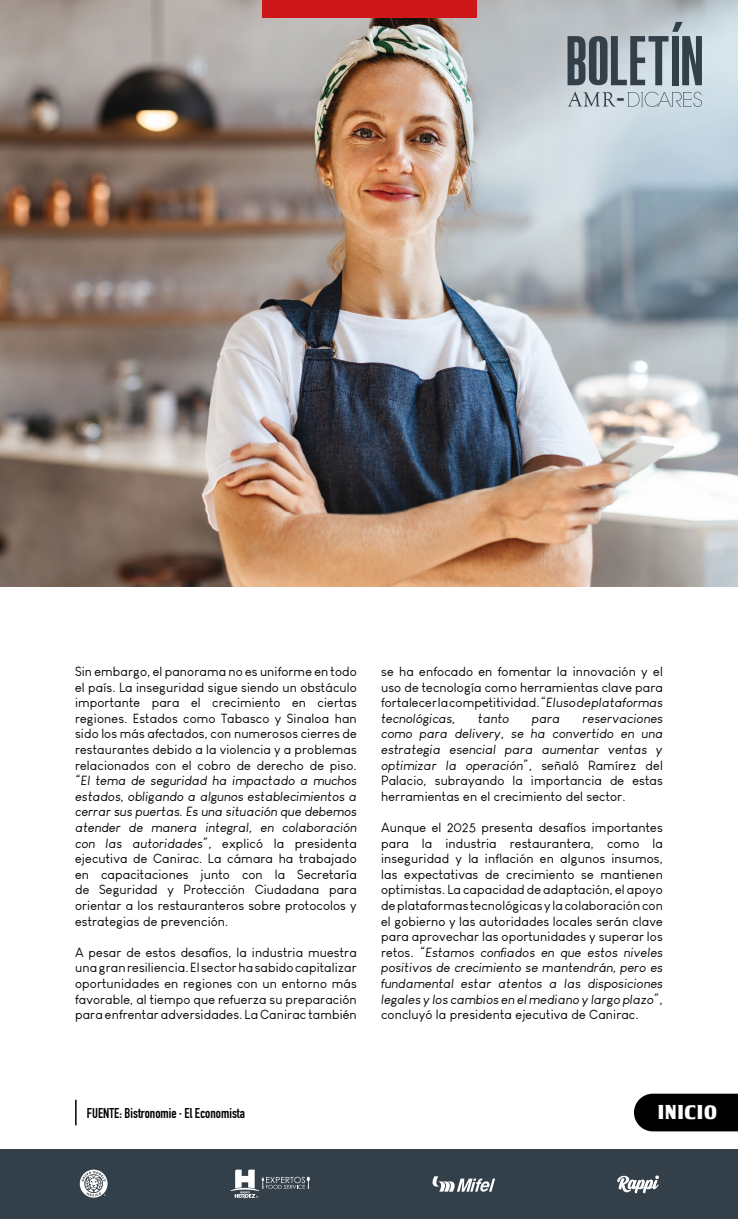
<style>
.page{position:relative;width:738px;height:1219px;background:#fff}
.page>*{position:absolute;margin:0;border:0;box-sizing:border-box;transform-origin:0 0}
.t1{font:55px "Pirrata";color:#33404a}
.t2{font:23.1px "Pirrata";color:#33404a}
.t3{font:20px "Tobago Poster";letter-spacing:.05em;color:#fff}
.t4{font:700 14px "DIN Condensed";color:#000}
.t5{font:13px/15.6px "Louis George Cafe";letter-spacing:.01em;color:#000;text-align:justify}
.t6{font:italic 13px/15.6px "Louis George Cafe";letter-spacing:.01em;color:#000;text-align:justify}
.s1{font-style:italic}
.s2{font-style:normal}
</style>
<div class="page">
<img style="left:0;top:0;width:737px;height:587px">
<div style="left:0;top:1149px;width:737px;height:70px;background:#33404a"></div>
<svg style="left:80px;top:1170px;width:27px;height:28px"></svg>
<svg style="left:617px;top:1175px;width:41px;height:18px"></svg>
<svg style="left:230px;top:1170px;width:79px;height:28px"></svg>
<svg style="left:432px;top:1176px;width:62px;height:16px"></svg>
<div style="left:261px;top:0;width:215px;height:17px;background:#cd1719"></div>
<hr style="left:75px;top:1100px;width:2px;height:25px;background:#000">
<div style="left:634px;top:1094px;width:103px;height:37px;background:#000"></div>
<svg style="left:567px;top:92px;width:48px;height:15px"></svg>
<svg style="left:627px;top:92px;width:74px;height:15px"></svg>
<svg style="left:671px;top:22px;width:11px;height:10px"></svg>
<h1 class="t1" style="left:565px;top:32px;width:139px">BOLETIN</h1>
<h2 class="t2" style="left:616px;top:86px;width:10px">-</h2>
<p class="t5" style="left:75px;top:664px;width:283px">Sin embargo, el panorama no es uniforme en todo el país. La inseguridad sigue siendo un obstáculo importante para el crecimiento en ciertas regiones. Estados como Tabasco y Sinaloa han sido los más afectados, con numerosos cierres de restaurantes debido a la violencia y a problemas relacionados con el cobro de derecho de piso.</p>
<p class="t5" style="left:75px;top:773px;width:283px"><span class="s1">“El tema de seguridad ha impactado a muchos estados, obligando a algunos establecimientos a cerrar sus puertas. Es una situación que debemos atender de manera integral, en colaboración con las autoridades”,</span> explicó la presidenta ejecutiva de Canirac. La cámara ha trabajado en capacitaciones junto con la Secretaría de Seguridad y Protección Ciudadana para orientar a los restauranteros sobre protocolos y estrategias de prevención.</p>
<p class="t5" style="left:75px;top:944px;width:283px">A pesar de estos desafíos, la industria muestra una gran resiliencia. El sector ha sabido capitalizar oportunidades en regiones con un entorno más favorable, al tiempo que refuerza su preparación para enfrentar adversidades. La Canirac también</p>
<p class="t5" style="left:381px;top:664px;width:283px">se ha enfocado en fomentar la innovación y el uso de tecnología como herramientas clave para fortalecer la competitividad. <span class="s1">“El uso de plataformas tecnológicas,</span></p>
<p class="t6" style="left:381px;top:710px;width:283px;text-indent:201px">reservaciones como para delivery, se ha convertido en una estrategia esencial para aumentar ventas y optimizar la operación”, <span class="s2">señaló Ramírez del Palacio, subrayando la importancia de estas herramientas en el crecimiento del sector.</span></p>
<p class="t5" style="left:381px;top:820px;width:283px">Aunque el 2025 presenta desafíos importantes para la industria restaurantera, como la inseguridad y la inflación en algunos insumos, las expectativas de crecimiento se mantienen optimistas. La capacidad de adaptación, el apoyo de plataformas tecnológicas y la colaboración con el gobierno y las autoridades locales serán clave para aprovechar las oportunidades y superar los retos. <span class="s1">“Estamos confiados en que estos niveles positivos de crecimiento se mantendrán, pero es fundamental estar atentos a las disposiciones legales y los cambios en el mediano y largo plazo”,</span></p>
<p class="t5" style="left:381px;top:1007px;width:259px">concluyó la presidenta ejecutiva de Canirac.</p>
<p class="t6" style="left:477px;top:710px;width:33px">tanto</p>
<p class="t6" style="left:531px;top:710px;width:30px">para</p>
<p class="t4" style="left:87px;top:1104px;width:159px">FUENTE: Bistronomie · El Economista</p>
<h3 class="t3" style="left:656px;top:1100px;width:60px">INICIO</h3>
</div>
